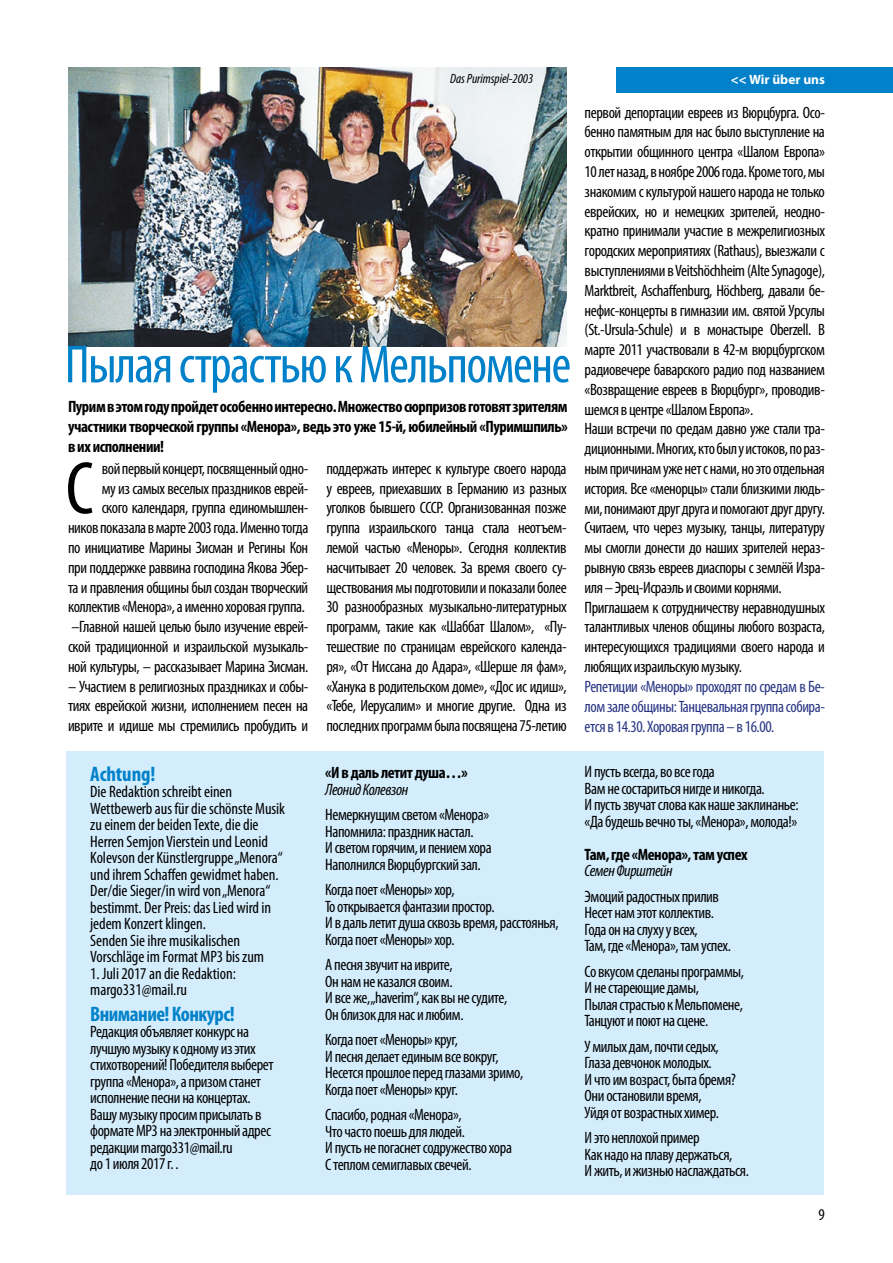
<style>
.page{position:relative;width:893px;height:1263px;background:#fff}
.page>*{position:absolute;margin:0;border:0;box-sizing:border-box;transform-origin:0 0}
.t1{font:condensed 75.3px "Myriad Pro";color:#000}
.t2{font:condensed 54px "Myriad Pro";letter-spacing:-.025em;color:#0081c9}
.t3{font:700 condensed 21px "Myriad Pro";letter-spacing:-.025em;color:#0081c9}
.t4{font:700 condensed 21px "Myriad Pro";letter-spacing:-.005em;color:#0081c9}
.t5{font:condensed 16.5px/19.8px "Myriad Pro";letter-spacing:-.025em;color:#000}
.t6{font:condensed 16.5px/16.5px "Myriad Pro";letter-spacing:-.005em;color:#000}
.t7{font:700 condensed 16.5px/19.8px "Myriad Pro";letter-spacing:-.025em;color:#000;text-align:justify}
.t8{font:condensed 16.5px/19.8px "Myriad Pro";letter-spacing:-.025em;color:#283583;text-align:justify}
.t9{font:italic condensed 16.5px "Myriad Pro";letter-spacing:-.025em;color:#000}
.t10{font:italic condensed 13.5px "Myriad Pro";letter-spacing:-.005em;color:#000}
.t11{font:700 13.5px "Myriad Pro";color:#fff}
</style>
<div class="page">
<div style="left:66px;top:751px;width:758px;height:444px;background:#d4edfc"></div>
<img style="left:68px;top:68px;width:499px;height:278px">
<div style="left:616px;top:68px;width:277px;height:25px;background:#0081c9"></div>
<p class="t10" style="left:450px;top:71px;width:84px">Das Purimspiel-2003</p>
<h2 class="t2" style="left:65px;top:335px;width:508px">Пылая страстью к Мельпомене</h2>
<p class="t7" style="left:68px;top:397px;width:501px">Пурим в этом году пройдет особенно интересно. Множество сюрпризов готовят зрителям участники творческой группы «Менора», ведь это уже 15-й, юбилейный «Пуримшпиль» в их исполнении!</p>
<h1 class="t1" style="left:66px;top:448px;width:30px">С</h1>
<p class="t5" style="left:68px;top:459px;width:242px;text-align:right">вой первый концерт, посвященный одно-<br>му из самых веселых праздников еврей-<br>ского календаря, группа единомышлен&shy;ников показала в марте 2003 года. Именно тогда по инициативе Марины Зисман и Регины Кон при поддержке раввина господина Якова Эбер&shy;та и правления общины был создан творческий коллектив «Менора», а именно хоровая группа. –Главной нашей целью было изучение еврей&shy;ской традиционной и израильской музыкаль&shy;ной культуры, – рассказывает Марина Зисман.</p>
<p class="t5" style="left:68px;top:676px;width:242px;text-align:justify">– Участием в религиозных праздниках и собы&shy;тиях еврейской жизни, исполнением песен на иврите и идише мы стремились пробудить и</p>
<p class="t4" style="left:90px;top:762px;width:67px">Achtung!</p>
<p class="t6" style="left:90px;top:784px;width:196px">Die Redaktion schreibt einen Wettbewerb aus für die schönste Musik zu einem der beiden Texte, die die Herren Semjon Vierstein und Leonid Kolevson der Künstlergruppe „Menora“ und ihrem Schaffen gewidmet haben.<br>Der/die Sieger/in wird von „Menora“ bestimmt. Der Preis: das Lied wird in jedem Konzert klingen.<br>Senden Sie ihre musikalischen Vorschläge im Format MP3 bis zum</p>
<p class="t6" style="left:90px;top:965px;width:147px">1. Juli 2017 an die Redaktion: margo331@mail.ru</p>
<p class="t3" style="left:90px;top:1002px;width:146px">Внимание! Конкурс!</p>
<p class="t5" style="left:90px;top:1024px;width:185px;line-height:16.5px">Редакция объявляет конкурс на лучшую музыку к одному из этих стихотворений! Победителя выберет группа «Менора», а призом станет исполнение песни на концертах.<br>Вашу музыку просим присылать в формате MP3 на электронный адрес редакции margo331@mail.ru<br>до 1 июля 2017 г. .</p>
<p class="t5" style="left:326px;top:459px;width:242px;text-align:justify">поддержать интерес к культуре своего народа у евреев, приехавших в Германию из разных уголков бывшего СССР. Организованная позже группа израильского танца стала неотъем&shy;лeмой частью «Меноры». Сегодня коллектив насчитывает 20 человек. За время своего су&shy;ществования мы подготовили и показали более 30 разнообразных музыкально-литературных программ, такие как «Шаббат Шалом», «Пу&shy;тешествие по страницам еврейского календа&shy;ря», «От Ниссана до Адара», «Шерше ля фам», «Ханука в родительском доме», «Дос ис идиш», «Тебе, Иерусалим» и многие другие. Одна из последних программ была посвящена 75-летию</p>
<p class="t7" style="left:325px;top:763px;width:144px">«И в даль летит душа…»</p>
<p class="t9" style="left:325px;top:781px;width:85px">Леонид Колевзон</p>
<p class="t5" style="left:325px;top:807px;width:168px;line-height:16.5px">Немеркнущим светом «Менора»<br>Напомнила: праздник настал.<br>И светом горячим, и пением хора<br>Наполнился Вюрцбургский зал.</p>
<p class="t5" style="left:325px;top:882px;width:235px;line-height:16.5px">Когда поет «Меноры» хор,<br>То открывается фантазии простор.<br>И в даль летит душа сквозь время, расстоянья,<br>Когда поет «Меноры» хор.</p>
<p class="t5" style="left:325px;top:957px;width:183px;line-height:16.5px">А песня звучит на иврите,<br>Он нам не казался своим.<br>И все же, „haverim“, как вы не судите,<br>Он близок для нас и любим.</p>
<p class="t5" style="left:325px;top:1032px;width:199px;line-height:16.5px">Когда поет «Меноры» круг,<br>И песня делает единым все вокруг,<br>Несется прошлое перед глазами зримо,<br>Когда поет «Меноры» круг.</p>
<p class="t5" style="left:325px;top:1107px;width:188px;line-height:16.5px">Спасибо, родная «Менора»,<br>Что часто поешь для людей.<br>И пусть не погаснет содружество хора<br>С теплом семиглавых свечей.</p>
<p class="t11" style="left:731px;top:71px;width:96px">&lt;&lt; Wir über uns</p>
<p class="t5" style="left:585px;top:103px;width:242px">первой депортации евреев из Вюрцбурга. Осо&shy;бенно памятным для нас было выступление на открытии общинного центра «Шалом Европа» 10 лет назад, в ноябре 2006 года. Кроме того, мы знакомим с культурой нашего народа не только еврейских, но и немецких зрителей, неодно&shy;кратно принимали участие в межрелигиозных городских мероприятиях (Rathaus), выезжали с выступлениями в Veitshöchheim (Alte Synagoge), Marktbreit, Aschaffenburg, Höchberg, давали бе&shy;нефис-концерты в гимназии им. святой Урсулы (St.-Ursula-Schule) и в монастыре Oberzell. В марте 2011 участвовали в 42-м вюрцбургском радиовечере баварского радио под названием «Возвращение евреев в Вюрцбург», проводив&shy;шемся в центре «Шалом Европа».<br>Наши встречи по средам давно уже стали тра&shy;диционными. Многих, кто был у истоков, по раз&shy;ным причинам уже нет с нами, но это отдельная история. Все «менорцы» стали близкими людь&shy;ми, понимают друг друга и помогают друг другу.<br>Считаем, что через музыку, танцы, литературу мы смогли донести до наших зрителей нераз&shy;рывную связь евреев диаспоры с землёй Изра&shy;иля – Эрец-Исраэль и своими корнями.<br>Приглашаем к сотрудничеству неравнодушных талантливых членов общины любого возраста, интересующихся традициями своего народа и любящих израильскую музыку.</p>
<p class="t8" style="left:585px;top:677px;width:242px">Репетиции «Меноры» проходят по средам в Бе&shy;лом зале общины: Танцевальная группа собира&shy;ется в 14.30. Хоровая группа – в 16.00.</p>
<p class="t5" style="left:585px;top:764px;width:216px;line-height:16.5px">И пусть всегда, во все года<br>Вам не состариться нигде и никогда.<br>И пусть звучат слова как наше заклинанье: «Да будешь вечно ты, «Менора», молода!»</p>
<p class="t7" style="left:585px;top:844px;width:164px">Там, где «Менора», там успех</p>
<p class="t9" style="left:585px;top:862px;width:90px">Семен Фирштейн</p>
<p class="t5" style="left:585px;top:888px;width:148px;line-height:16.5px">Эмоций радостных прилив<br>Несет нам этот коллектив.<br>Года он на слуху у всех,<br>Там, где «Менора», там успех.</p>
<p class="t5" style="left:585px;top:963px;width:161px;line-height:16.5px">Со вкусом сделаны программы,<br>И не стареющие дамы,<br>Пылая страстью к Мельпомене,<br>Танцуют и поют на сцене.</p>
<p class="t5" style="left:585px;top:1038px;width:153px;line-height:16.5px">У милых дам, почти седых,<br>Глаза девчонок молодых.<br>И что им возраст, быта бремя?<br>Они остановили время,<br>Уйдя от возрастных химер.</p>
<p class="t5" style="left:585px;top:1130px;width:166px;line-height:16.5px">И это неплохой пример<br>Как надо на плаву держаться,<br>И жить, и жизнью наслаждаться.</p>
<p class="t5" style="left:819px;top:1205px;width:8px">9</p>
</div>
